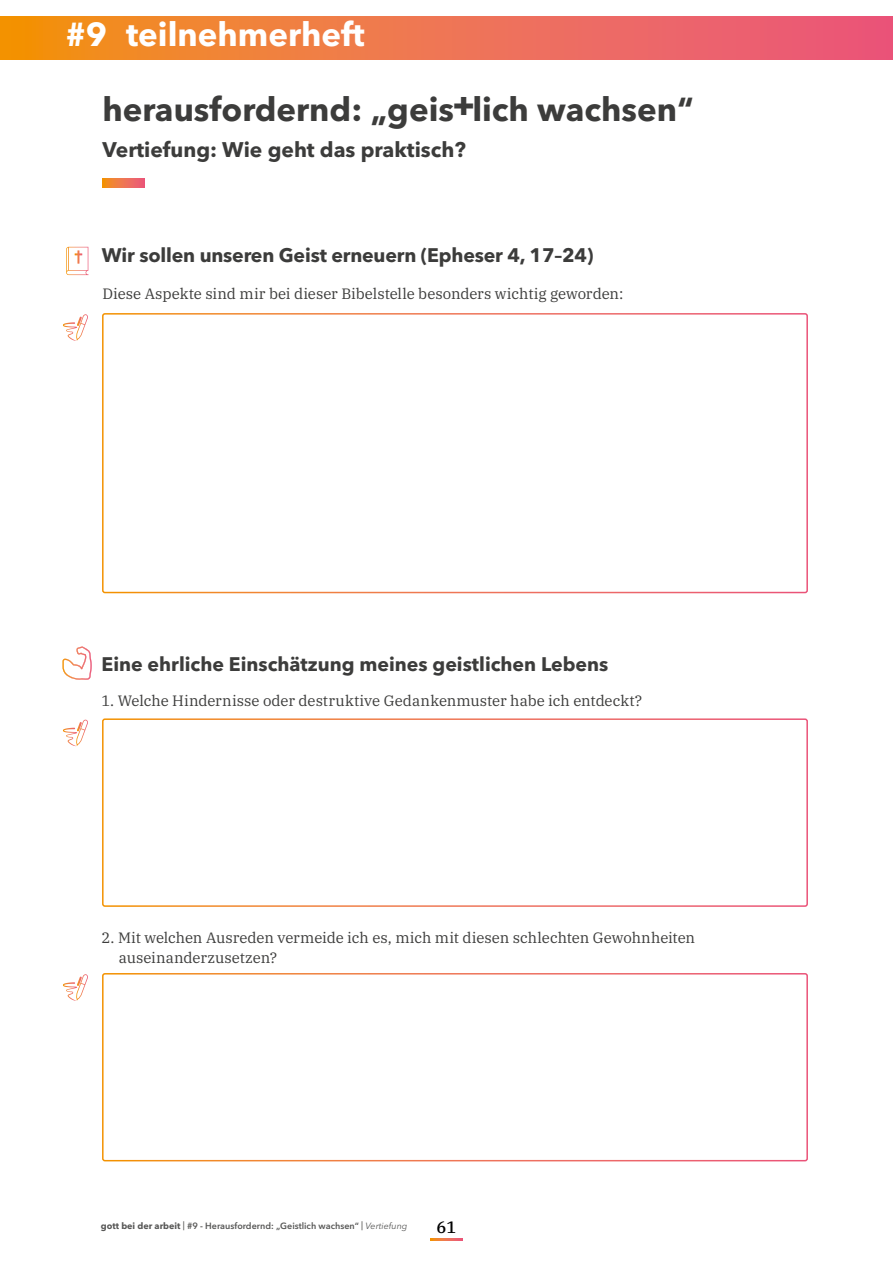
<style>
.page{position:relative;width:893px;height:1263px;background:#fff}
.page>*{position:absolute;margin:0;border:0;box-sizing:border-box;transform-origin:0 0}
.t1{font:700 33px "Avenir Next LT Pro";color:#3c3c3b}
.t2{font:700 33px "Avenir Next LT Pro";color:#fff}
.t3{font:700 21px "Avenir Next LT Pro";color:#3c3c3b}
.t4{font:700 19.5px "Avenir Next LT Pro";color:#3c3c3b}
.t5{font:500 16.5px "IBM Plex Serif";color:#000}
.t6{font:15px/19.5px "IBM Plex Serif";letter-spacing:-.005em;color:#3c3c3b}
.t7{font:600 9px "Avenir Next LT Pro";color:#575756}
.s1{font-weight:800}
.s2{font-weight:700}
.s3{font-weight:400;font-style:italic}
</style>
<div class="page">
<svg style="left:0;top:17px;width:893px;height:42px;background:#ee744d"></svg>
<svg style="left:102px;top:179px;width:43px;height:8px"></svg>
<svg style="left:66px;top:247px;width:23px;height:28px"></svg>
<div style="left:102px;top:313px;width:706px;height:280px;border:2px solid #fff;border-radius:2px"></div>
<div style="left:102px;top:718px;width:706px;height:189px;border:2px solid #fff;border-radius:2px"></div>
<div style="left:102px;top:973px;width:706px;height:188px;border:2px solid #fff;border-radius:2px"></div>
<svg style="left:63px;top:314px;width:25px;height:27px"></svg>
<svg style="left:63px;top:720px;width:25px;height:26px"></svg>
<svg style="left:63px;top:974px;width:25px;height:27px"></svg>
<svg style="left:62px;top:646px;width:30px;height:34px"></svg>
<svg style="left:431px;top:1238px;width:31px;height:3px"></svg>
<h1 class="t2" style="left:66px;top:15px;width:300px">#9 teilnehmerheft</h1>
<h1 class="t1" style="left:102px;top:89px;width:593px">herausfordernd: „geis<span class="s1">+</span>lich wachsen“</h1>
<h2 class="t3" style="left:102px;top:137px;width:365px">Vertiefung: Wie geht das praktisch?</h2>
<h3 class="t4" style="left:102px;top:243px;width:493px">Wir sollen unseren Geist erneuern (Epheser 4, 17–24)</h3>
<p class="t6" style="left:103px;top:283px;width:522px">Diese Aspekte sind mir bei dieser Bibelstelle besonders wichtig geworden:</p>
<h3 class="t4" style="left:102px;top:652px;width:508px">Eine ehrliche Einschätzung meines geistlichen Lebens</h3>
<p class="t6" style="left:102px;top:690px;width:542px">1. Welche Hindernisse oder destruktive Gedankenmuster habe ich entdeckt?</p>
<p class="t6" style="left:119px;top:927px;width:578px;text-indent:-17px">2. Mit welchen Ausreden vermeide ich es, mich mit diesen schlechten Gewohnheiten auseinanderzusetzen?</p>
<p class="t7" style="left:101px;top:1221px;width:308px"><span class="s2">gott bei der arbeit</span> <sup>|</sup> #9 - Herausfordernd: „Geistlich wachsen“ <sup>|</sup> <span class="s3">Vertiefung</span></p>
<p class="t5" style="left:437px;top:1214px;width:21px">61</p>
</div>
